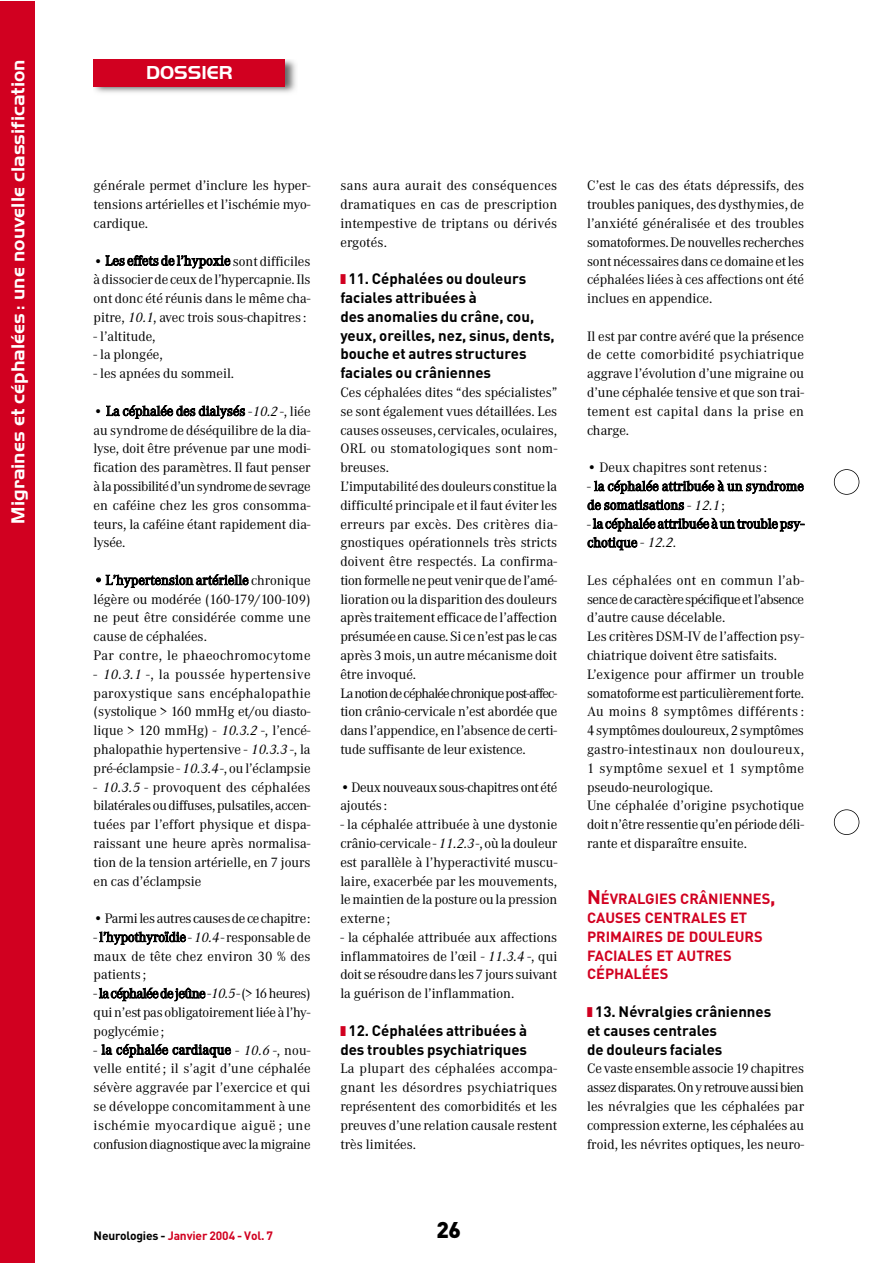
<style>
.page{position:relative;width:893px;height:1263px;background:#fff}
.page>*{position:absolute;margin:0;border:0;box-sizing:border-box;transform-origin:0 0}
.t1{font:900 22.5px "DIN";color:#000}
.t2{font:700 19.5px "Handel Got D";color:#fff}
.t3{font:700 15px/18.8px "DIN";color:#000}
.t4{font:700 14.7px/18.8px "DIN";color:#d10020}
.t5{font:14.25px/18.8px "Corporate A";color:#000;text-align:justify}
.t6{font:14.25px/18.8px "Corporate A";letter-spacing:-.02em;color:#000}
.t7{font:14.25px "Corporate A";letter-spacing:-.025em;color:#000}
.t8{font:700 12px "DIN";letter-spacing:-.01em;color:#d10020}
.s1{font-style:italic}
.s2{color:#d10020}
.s3{color:#000}
.s4{font-size:19.5px}
</style>
<div class="page">
<img style="left:94px;top:59px;width:202px;height:34px">
<div style="left:94px;top:59px;width:191px;height:28px;background:#d10020"></div>
<div style="left:0;top:2px;width:35px;height:1261px;background:#d10020"></div>
<div style="left:833px;top:469px;width:26px;height:26px;border:2px solid #000;border-radius:50%"></div>
<div style="left:833px;top:809px;width:26px;height:26px;border:2px solid #000;border-radius:50%"></div>
<h2 class="t2" style="left:10px;top:524px;width:466px;rotate:-90deg">Migraines et céphalées : une nouvelle classification</h2>
<h2 class="t2" style="left:146px;top:65px;width:88px">DOSSIER</h2>
<p class="t5" style="left:94px;top:178px;width:218px">générale permet d’inclure les hyper&shy;tensions artérielles et l’ischémie myo&shy;cardique.</p>
<p class="t5" style="left:94px;top:252px;width:218px">• Les effets de l’hypoxie sont difficiles à dissocier de ceux de l’hypercapnie. Ils ont donc été réunis dans le même cha&shy;pitre, <span class="s1">10.1</span>, avec trois sous-chapitres :</p>
<p class="t5" style="left:94px;top:328px;width:63px">- l’altitude,</p>
<p class="t5" style="left:94px;top:347px;width:71px">- la plongée,</p>
<p class="t5" style="left:94px;top:365px;width:142px">- les apnées du sommeil.</p>
<p class="t5" style="left:94px;top:403px;width:218px">• La céphalée des dialysés -<span class="s1">10.2</span>-, liée au syndrome de déséquilibre de la dia&shy;lyse, doit être prévenue par une modi&shy;fication des paramètres. Il faut penser à la possibilité d’un syndrome de sevrage en caféine chez les gros consomma&shy;teurs, la caféine étant rapidement dia&shy;lysée.</p>
<p class="t5" style="left:94px;top:572px;width:218px;text-align:left">• L’hypertension artérielle chronique légère ou modérée (160-179/100-109) ne peut être considérée comme une cause de céphalées.<br>Par contre, le phaeochromocytome</p>
<p class="t5" style="left:94px;top:666px;width:218px">- <span class="s1">10.3.1</span> -, la poussée hypertensive paroxystique sans encéphalopathie (systolique &gt; 160 mmHg et/ou diasto&shy;lique &gt; 120 mmHg) - <span class="s1">10.3.2</span>-, l’encé&shy;phalopathie hypertensive - <span class="s1">10.3.3</span>-, la pré-éclampsie - <span class="s1">10.3.4</span>-, ou l’éclampsie</p>
<p class="t5" style="left:94px;top:779px;width:218px">- <span class="s1">10.3.5</span> - provoquent des céphalées bilatérales ou diffuses, pulsatiles, accen&shy;tuées par l’effort physique et dispa&shy;raissant une heure après normalisa&shy;tion de la tension artérielle, en 7 jours en cas d’éclampsie</p>
<p class="t7" style="left:94px;top:913px;width:218px">• Parmi les autres causes de ce chapitre:</p>
<p class="t5" style="left:94px;top:929px;width:218px">- l’hypothyroïdie - <span class="s1">10.4</span>- responsable de maux de tête chez environ 30 % des patients ;</p>
<p class="t5" style="left:94px;top:985px;width:218px">- la céphalée de jeûne -<span class="s1">10.5</span>- (&gt; 16heures) qui n’est pas obligatoirement liée à l’hy&shy;poglycémie ;</p>
<p class="t5" style="left:94px;top:1042px;width:218px">- la céphalée cardiaque - <span class="s1">10.6</span> -, nou&shy;velle entité ; il s’agit d’une céphalée sévère aggravée par l’exercice et qui se développe concomitamment à une ischémie myocardique aiguë ; une confusion diagnostique avec la migraine</p>
<p class="t5" style="left:340px;top:178px;width:218px">sans aura aurait des conséquences dramatiques en cas de prescription intempestive de triptans ou dérivés ergotés.</p>
<p class="t3" style="left:340px;top:271px;width:216px"><span class="s2">■</span> 11. Céphalées ou douleurs faciales attribuées à<br>des anomalies du crâne, cou, yeux, oreilles, nez, sinus, dents, bouche et autres structures faciales ou crâniennes</p>
<p class="t5" style="left:340px;top:384px;width:218px;text-align:left">Ces céphalées dites “des spécialistes” se sont également vues détaillées. Les causes osseuses, cervicales, oculaires, ORL ou stomatologiques sont nom&shy;breuses.<br>L’imputabilité des douleurs constitue la difficulté principale et il faut éviter les erreurs par excès. Des critères dia&shy;gnostiques opérationnels très stricts doivent être respectés. La confirma&shy;tion formelle ne peut venir que de l’amé&shy;lioration ou la disparition des douleurs après traitement efficace de l’affection présumée en cause. Si ce n’est pas le cas après 3 mois, un autre mécanisme doit être invoqué.<br>La notion de céphalée chronique post-affec&shy;tion crânio-cervicale n’est abordée que dans l’appendice, en l’absence de certi&shy;tude suffisante de leur existence.</p>
<p class="t6" style="left:340px;top:779px;width:218px">• Deux nouveaux sous-chapitres ont été ajoutés :</p>
<p class="t5" style="left:340px;top:816px;width:218px">- la céphalée attribuée à une dystonie crânio-cervicale - <span class="s1">11.2.3</span>-, où la douleur est parallèle à l’hyperactivité muscu&shy;laire, exacerbée par les mouvements, le maintien de la posture ou la pression externe ;</p>
<p class="t5" style="left:340px;top:929px;width:218px">- la céphalée attribuée aux affections inflammatoires de l’œil <span class="s1">-11.3.4</span> -, qui doit se résoudre dans les 7 jours suivant la guérison de l’inflammation.</p>
<p class="t3" style="left:340px;top:1023px;width:188px"><span class="s2">■</span> 12. Céphalées attribuées à des troubles psychiatriques</p>
<p class="t5" style="left:340px;top:1061px;width:218px">La plupart des céphalées accompa&shy;gnant les désordres psychiatriques représentent des comorbidités et les preuves d’une relation causale restent très limitées.</p>
<p class="t8" style="left:94px;top:1232px;width:181px"><span class="s3">Neurologies -</span> Janvier 2004 - Vol. 7</p>
<h1 class="t1" style="left:436px;top:1222px;width:26px">26</h1>
<p class="t5" style="left:587px;top:178px;width:218px">C’est le cas des états dépressifs, des troubles paniques, des dysthymies, de l’anxiété généralisée et des troubles somatoformes. De nouvelles recherches sont nécessaires dans ce domaine et les céphalées liées à ces affections ont été inclues en appendice.</p>
<p class="t5" style="left:587px;top:328px;width:218px">Il est par contre avéré que la présence de cette comorbidité psychiatrique aggrave l’évolution d’une migraine ou d’une céphalée tensive et que son trai&shy;tement est capital dans la prise en charge.</p>
<p class="t5" style="left:587px;top:459px;width:181px">• Deux chapitres sont retenus :</p>
<p class="t5" style="left:587px;top:478px;width:218px">- la céphalée attribuée à un syndrome de somatisations - <span class="s1">12.1</span>;</p>
<p class="t5" style="left:587px;top:516px;width:219px">- la céphalée attribuée à un trouble psy&shy;chotique - <span class="s1">12.2</span>.</p>
<p class="t5" style="left:587px;top:572px;width:218px;text-align:left">Les céphalées ont en commun l’ab&shy;sence de caractère spécifique et l’absence d’autre cause décelable.<br>Les critères DSM-IV de l’affection psy&shy;chiatrique doivent être satisfaits.<br>L’exigence pour affirmer un trouble somatoforme est particulièrement forte.<br>Au moins 8 symptômes différents :<br>4 symptômes douloureux, 2 symptômes gastro-intestinaux non douloureux, 1 symptôme sexuel et 1 symptôme pseudo-neurologique.<br>Une céphalée d’origine psychotique doit n’être ressentie qu’en période déli&shy;rante et disparaître ensuite.</p>
<p class="t4" style="left:587px;top:891px;width:190px"><span class="s4">N</span>ÉVRALGIES CRÂNIENNES<span class="s4">,<br></span>CAUSES CENTRALES ET<br>PRIMAIRES DE DOULEURS<br>FACIALES ET AUTRES<br>CÉPHALÉES</p>
<p class="t3" style="left:587px;top:1004px;width:186px"><span class="s2">■</span> 13. Névralgies crâniennes et causes centrales<br>de douleurs faciales</p>
<p class="t5" style="left:587px;top:1061px;width:218px">Ce vaste ensemble associe 19 chapitres assez disparates. On y retrouve aussi bien les névralgies que les céphalées par compression externe, les céphalées au froid, les névrites optiques, les neuro-</p>
</div>
